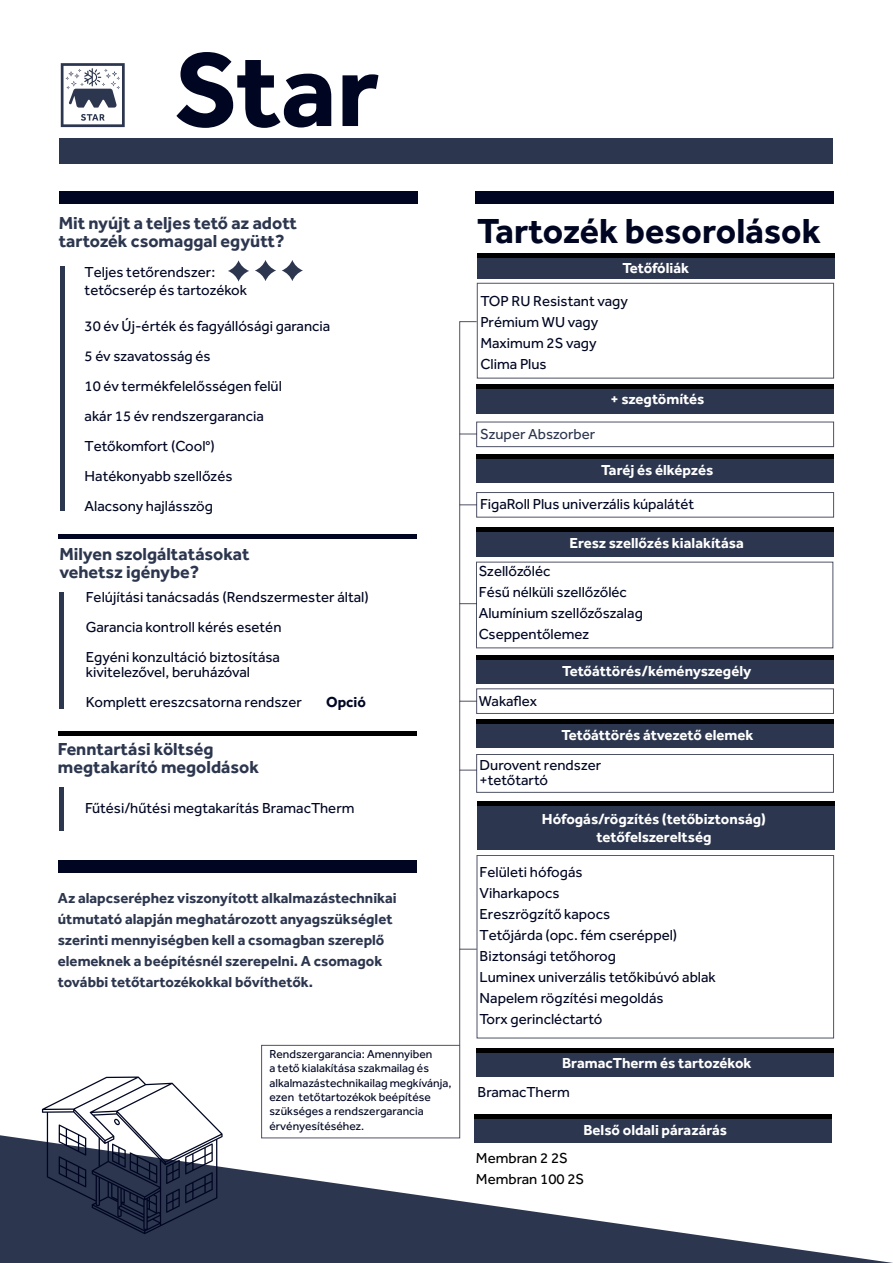
<style>
.page{position:relative;width:893px;height:1263px;background:#fff}
.page>*{position:absolute;margin:0;border:0;box-sizing:border-box;transform-origin:0 0}
.t1{font:700 108px "Effra";color:#000622}
.t2{font:700 36px "Effra";color:#000622}
.t3{font:700 18px/18px "Effra";color:#2c364e}
.t4{font:15px/21px "Effra";color:#000622}
.t5{font:700 15px/21px "Effra";color:#2c364e}
.t6{font:700 15px/18px "Effra";color:#fff;text-align:center}
.t7{font:15px/21px "Effra";color:#000001}
.t8{font:15px "Effra";color:#2c364e}
.t9{font:700 15px "Effra";color:#000622}
.t10{font:12px/14.4px "Effra";color:#000622}
</style>
<div class="page">
<svg style="left:61px;top:63px;width:64px;height:64px"></svg>
<div style="left:60px;top:191px;width:358px;height:13px;background:#000622"></div>
<div style="left:58px;top:860px;width:359px;height:12px;background:#000622"></div>
<svg style="left:228px;top:260px;width:21px;height:22px"></svg>
<hr style="left:58px;top:534px;width:358px;height:4px;background:#000622">
<div style="left:58px;top:731px;width:358px;height:5px;background:#000001"></div>
<svg style="left:255px;top:260px;width:21px;height:21px"></svg>
<svg style="left:282px;top:260px;width:21px;height:21px"></svg>
<div style="left:477px;top:806px;width:357px;height:43px;background:#2c364e"></div>
<div style="left:476px;top:191px;width:358px;height:13px;background:#000622"></div>
<div style="left:477px;top:253px;width:357px;height:26px;background:#2c364e"></div>
<div style="left:477px;top:389px;width:357px;height:25px;background:#2c364e"></div>
<div style="left:477px;top:801px;width:357px;height:5px;background:#000001"></div>
<hr style="left:477px;top:254px;width:357px;height:4px;background:#000001">
<div style="left:477px;top:384px;width:357px;height:5px;background:#000001"></div>
<div style="left:477px;top:457px;width:357px;height:26px;background:#2c364e"></div>
<div style="left:477px;top:454px;width:357px;height:5px;background:#000001"></div>
<div style="left:476px;top:531px;width:357px;height:25px;background:#2c364e"></div>
<hr style="left:476px;top:528px;width:357px;height:4px;background:#000001">
<div style="left:476px;top:659px;width:357px;height:25px;background:#2c364e"></div>
<div style="left:476px;top:655px;width:357px;height:5px;background:#000001"></div>
<div style="left:477px;top:722px;width:357px;height:26px;background:#2c364e"></div>
<div style="left:477px;top:719px;width:357px;height:5px;background:#000001"></div>
<div style="left:476px;top:1051px;width:357px;height:26px;background:#2c364e"></div>
<hr style="left:476px;top:1048px;width:357px;height:4px;background:#000001">
<hr style="left:60px;top:266px;width:4px;height:245px;background:#2c364e">
<hr style="left:60px;top:592px;width:4px;height:116px;background:#2c364e">
<hr style="left:59px;top:787px;width:4px;height:43px;background:#2c364e">
<div style="left:475px;top:1117px;width:357px;height:26px;background:#2c364e"></div>
<div style="left:475px;top:1114px;width:357px;height:5px;background:#000001"></div>
<div style="left:59px;top:138px;width:774px;height:26px;background:#2c364e"></div>
<svg style="left:0;top:1135px;width:893px;height:128px"></svg>
<svg style="left:42px;top:1076px;width:181px;height:158px"></svg>
<svg style="left:459px;top:321px;width:18px;height:724px"></svg>
<h1 class="t1" style="left:174px;top:24px;width:206px">Star</h1>
<p class="t3" style="left:59px;top:214px;width:240px">Mit nyújt a teljes tető az adott tartozék csomaggal együtt?</p>
<p class="t4" style="left:85px;top:262px;width:164px;line-height:18px">Teljes tetőrendszer: tetőcserép és tartozékok</p>
<p class="t4" style="left:85px;top:311px;width:247px;line-height:30px">30 év Új-érték és fagyállósági garancia<br>5 év szavatosság és<br>10 év termékfelelősségen felül<br>akár 15 év rendszergarancia<br>Tetőkomfort (Cool°)<br>Hatékonyabb szellőzés<br>Alacsony hajlásszög</p>
<p class="t3" style="left:59px;top:545px;width:192px">Milyen szolgáltatásokat vehetsz igénybe?</p>
<p class="t4" style="left:86px;top:582px;width:285px;line-height:30px">Felújítási tanácsadás (Rendszermester által)<br>Garancia kontroll kérés esetén<br>Egyéni konzultáció biztosítása</p>
<p class="t4" style="left:86px;top:657px;width:218px;line-height:30px">kivitelezővel, beruházóval<br>Komplett ereszcsatorna rendszer</p>
<p class="t9" style="left:326px;top:693px;width:41px">Opció</p>
<p class="t3" style="left:58px;top:740px;width:203px">Fenntartási költség megtakarító megoldások</p>
<p class="t4" style="left:85px;top:797px;width:271px">Fűtési/hűtési megtakarítás BramacTherm</p>
<p class="t5" style="left:58px;top:887px;width:340px">Az alapcseréphez viszonyított alkalmazástechnikai útmutató alapján meghatározott anyagszükséglet szerinti mennyiségben kell a csomagban szereplő elemeknek a beépítésnél szerepelni. A csomagok további tetőtartozékokkal bővíthetők.</p>
<p class="t10" style="left:269px;top:1046px;width:184px">Rendszergarancia: Amennyiben<br>a tető kialakítása szakmailag és alkalmazástechnikailag megkívánja, ezen tetőtartozékok beépítése szükséges a rendszergarancia érvényesítéséhez.</p>
<h2 class="t2" style="left:477px;top:209px;width:345px">Tartozék besorolások</h2>
<p class="t6" style="left:622px;top:258px;width:68px">Tetőfóliák</p>
<p class="t4" style="left:480px;top:290px;width:149px">TOP RU Resistant vagy<br>Prémium WU vagy<br>Maximum 2S vagy<br>Clima Plus</p>
<p class="t8" style="left:480px;top:425px;width:116px">Szuper Abszorber</p>
<p class="t6" style="left:611px;top:390px;width:95px">+ szegtömítés</p>
<p class="t6" style="left:601px;top:460px;width:113px">Taréj és élképzés</p>
<p class="t4" style="left:480px;top:493px;width:215px">FigaRoll Plus univerzális kúpalátét</p>
<p class="t6" style="left:569px;top:534px;width:176px">Eresz szellőzés kialakítása</p>
<p class="t4" style="left:479px;top:561px;width:166px">Szellőzőléc<br>Fésű nélküli szellőzőléc<br>Alumínium szellőzőszalag<br>Cseppentőlemez</p>
<p class="t4" style="left:479px;top:690px;width:60px">Wakaflex</p>
<p class="t6" style="left:562px;top:662px;width:191px">Tetőáttörés/kéményszegély</p>
<p class="t6" style="left:561px;top:725px;width:194px">Tetőáttörés átvezető elemek</p>
<p class="t4" style="left:480px;top:757px;width:123px;line-height:15px">Durovent rendszer +tetőtartó</p>
<p class="t6" style="left:542px;top:809px;width:225px">Hófogás/rögzítés (tetőbiztonság) tetőfelszereltség</p>
<p class="t4" style="left:480px;top:861px;width:238px">Felületi hófogás<br>Viharkapocs<br>Ereszrögzítő kapocs<br>Tetőjárda (opc. fém cseréppel)<br>Biztonsági tetőhorog<br>Luminex univerzális tetőkibúvó ablak<br>Napelem rögzítési megoldás<br>Torx gerincléctartó</p>
<p class="t6" style="left:562px;top:1054px;width:191px">BramacTherm és tartozékok</p>
<p class="t4" style="left:477px;top:1081px;width:94px">BramacTherm</p>
<p class="t6" style="left:583px;top:1120px;width:145px">Belső oldali párazárás</p>
<p class="t7" style="left:476px;top:1147px;width:110px">Membran 2 2S<br>Membran 100 2S</p>
</div>
